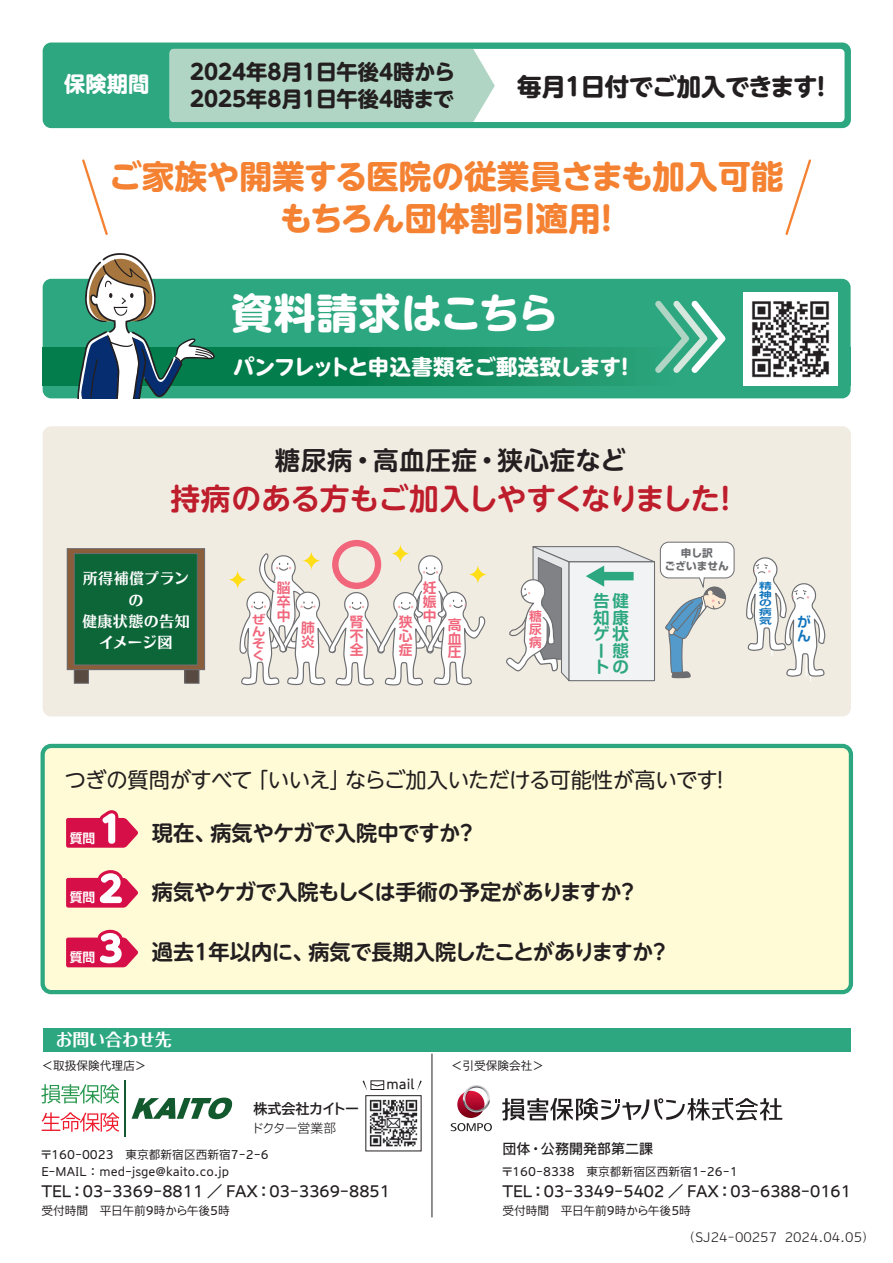
<style>
.page{position:relative;width:893px;height:1263px;background:#fff}
.page>*{position:absolute;margin:0;border:0;box-sizing:border-box;transform-origin:0 0}
.t1{font:700 41.4px "UD Shin M Go Pro";letter-spacing:.01em;color:#fff}
.t2{font:700 34.05px "UD Shin M Go Pro De";color:#fff}
.t3{font:700 32.7px/42.2px "UD Shin M Go Pro";letter-spacing:-.005em;color:#f48232;text-align:center}
.t4{font:700 29.85px "UD Shin M Go Pro De";letter-spacing:-.025em;color:#be1d2c}
.t5{font:700 25.5px "UD Shin M Go Pro De";letter-spacing:.025em;color:#231f20}
.t6{font:700 24.45px "UD Shin M Go Pro";letter-spacing:-.02em;color:#231f20}
.t7{font:700 21.3px "UD Shin M Go Pro De";letter-spacing:-.02em;color:#231f20}
.t8{font:21.3px "UD Shin M Go Pro";letter-spacing:-.025em;color:#231f20}
.t9{font:700 21.3px/27.6px "UD Shin M Go Pro";color:#231f20}
.t10{font:700 21.3px "UD Shin M Go Pro";letter-spacing:-.04em;color:#fff}
.t11{font:700 21.3px "UD Shin M Go Pro";letter-spacing:-.02em;color:#fff}
.t12{font:700 16.95px "Folk Pro";letter-spacing:-.025em;color:#fff}
.t13{font:700 16.5px/16.5px "Soft Go Std De";color:#2da77f}
.t14{font:500 15.15px "Iwa UCDA Goth Std";color:#231f20}
.t15{font:15px/21.3px "Motoya Aporo Std W5";letter-spacing:.025em;color:#fff;text-align:center}
.t16{font:500 14.1px "Iwa UCDA Goth Std";color:#231f20}
.t17{font:700 14.1px "TBUD Go Std";letter-spacing:-.02em;color:#231f20}
.t18{font:700 13.8px/13.8px "Soft Go Std De";color:#f1667b;text-align:justify}
.t19{font:700 13.8px/13.8px "Soft Go Std De";color:#1074bc}
.t20{font:300 12.9px "Iwa UCDA Goth Std";letter-spacing:-.04em;color:#231f20}
.t21{font:300 12.75px "Iwa UCDA Goth Std";color:#231f20}
.t22{font:700 12.75px "UD Shin Go Pro De";color:#fff}
.t23{font:500 12.75px "Iwa UCDA Goth Std";color:#231f20}
.t24{font:700 12.75px/12.8px "Soft Go Std De";color:#f1667b;text-align:justify}
.t25{font:700 12px/11.9px "Soft Go Std De";color:#f1667b;text-align:justify;scale:1.15 1}
.t26{font:100 11.7px/17.5px "Iwa UCDA Goth Std";color:#231f20}
.t27{font:700 10.65px/12.8px "Soft Go Std";color:#6c6d70;text-align:center}
.t28{font:700 8.7px/8.7px "Soft Go Std De";color:#1074bc;text-align:justify;scale:1.47 1}
</style>
<div class="page">
<img style="left:369px;top:1099px;width:49px;height:48px">
<div style="left:43px;top:426px;width:808px;height:290px;background:#f1ece2;border-radius:9px"></div>
<div style="left:43px;top:43px;width:808px;height:85px;background:#2da77f;border-radius:9px"></div>
<div style="left:43px;top:1028px;width:807px;height:24px;background:#2da77f"></div>
<svg style="left:363px;top:1080px;width:21px;height:11px"></svg>
<svg style="left:417px;top:1080px;width:5px;height:11px"></svg>
<svg style="left:41px;top:1084px;width:78px;height:19px"></svg>
<svg style="left:42px;top:1112px;width:77px;height:20px"></svg>
<hr style="left:124px;top:1080px;width:2px;height:56px;background:#13592e">
<svg style="left:132px;top:1097px;width:100px;height:22px"></svg>
<hr style="left:431px;top:1054px;width:1px;height:163px;background:#231f20">
<svg style="left:457px;top:1091px;width:27px;height:27px"></svg>
<svg style="left:502px;top:1098px;width:280px;height:22px"></svg>
<svg style="left:463px;top:1085px;width:27px;height:29px"></svg>
<svg style="left:451px;top:1123px;width:41px;height:8px"></svg>
<div style="left:43px;top:279px;width:808px;height:119px;background:#2da77f;border-radius:9px"></div>
<svg style="left:43px;top:347px;width:795px;height:39px"></svg>
<svg style="left:655px;top:300px;width:71px;height:73px"></svg>
<svg style="left:77px;top:253px;width:140px;height:145px"></svg>
<div style="left:170px;top:49px;width:674px;height:73px;background:#fff;border-radius:4px"></div>
<div style="left:170px;top:49px;width:325px;height:73px;background:#b0d5c4"></div>
<svg style="left:228px;top:570px;width:20px;height:20px"></svg>
<svg style="left:239px;top:540px;width:247px;height:146px"></svg>
<div style="left:74px;top:647px;width:14px;height:36px;background:#594a41"></div>
<div style="left:74px;top:646px;width:15px;height:38px;border:1px solid #6c6d70"></div>
<div style="left:185px;top:647px;width:14px;height:36px;background:#594a41"></div>
<div style="left:184px;top:646px;width:16px;height:38px;border:1px solid #6c6d70"></div>
<div style="left:67px;top:549px;width:138px;height:121px;background:#8a5d3b"></div>
<div style="left:67px;top:548px;width:138px;height:122px;border:1px solid #6c6d70"></div>
<div style="left:74px;top:554px;width:123px;height:111px;background:#0c6638"></div>
<div style="left:74px;top:553px;width:124px;height:112px;border:1px solid #6c6d70"></div>
<svg style="left:746px;top:557px;width:80px;height:125px"></svg>
<svg style="left:506px;top:541px;width:229px;height:141px"></svg>
<img style="left:744px;top:292px;width:93px;height:94px">
<div style="left:43px;top:746px;width:808px;height:246px;background:#fffbd6;border-radius:9px"></div>
<div style="left:41px;top:744px;width:812px;height:250px;border:4px solid #2da77f;border-radius:9px"></div>
<svg style="left:66px;top:810px;width:72px;height:38px"></svg>
<svg style="left:66px;top:870px;width:72px;height:38px"></svg>
<svg style="left:66px;top:929px;width:72px;height:39px"></svg>
<svg style="left:82px;top:159px;width:26px;height:76px"></svg>
<svg style="left:785px;top:159px;width:26px;height:76px"></svg>
<h3 class="t9" style="left:190px;top:57px;width:267px">2024年8月1日午後4時から<br>2025年8月1日午後4時まで</h3>
<h3 class="t11" style="left:64px;top:67px;width:87px">保険期間</h3>
<h3 class="t6" style="left:517px;top:66px;width:318px">毎月1日付でご加入できます！</h3>
<h3 class="t3" style="left:109px;top:153px;width:676px">ご家族や開業する医院の従業員さまも加入可能もちろん団体割引適用！</h3>
<h1 class="t1" style="left:232px;top:279px;width:329px">資料請求はこちら</h1>
<h3 class="t10" style="left:233px;top:349px;width:404px">パンフレットと申込書類をご郵送致します！</h3>
<h3 class="t5" style="left:275px;top:439px;width:352px">糖尿病・高血圧症・狭心症など</h3>
<h3 class="t4" style="left:170px;top:474px;width:571px">持病のある方もご加入しやすくなりました！</h3>
<p class="t15" style="left:82px;top:567px;width:109px">所得補償プランの<br>健康状態の告知イメージ図</p>
<p class="t18" style="left:277px;top:580px;width:15px">脳卒中</p>
<p class="t18" style="left:423px;top:580px;width:15px">妊娠中</p>
<p class="t25" style="left:252px;top:612px;width:13px">ぜんそく</p>
<p class="t18" style="left:301px;top:619px;width:15px">肺炎</p>
<p class="t18" style="left:350px;top:614px;width:15px">腎不全</p>
<p class="t18" style="left:399px;top:614px;width:15px">狭心症</p>
<p class="t18" style="left:448px;top:616px;width:15px">高血圧</p>
<p class="t24" style="left:529px;top:609px;width:14px">糖尿病</p>
<h3 class="t13" style="left:593px;top:591px;width:37px">告健知康ゲ状ー<br>トの</h3>
<h3 class="t13" style="left:612px;top:641px;width:17px">態</h3>
<p class="t27" style="left:665px;top:546px;width:65px">申し訳<br>ございません</p>
<p class="t28" style="left:759px;top:581px;width:10px">精神の病気</p>
<p class="t19" style="left:797px;top:614px;width:15px">がん</p>
<h3 class="t8" style="left:65px;top:763px;width:667px">つぎの質問がすべて「いいえ」ならご加入いただける可能性が高いです！</h3>
<p class="t22" style="left:70px;top:827px;width:27px">質問</p>
<h2 class="t2" style="left:100px;top:801px;width:24px">1</h2>
<h2 class="t2" style="left:100px;top:861px;width:24px">2</h2>
<p class="t22" style="left:70px;top:887px;width:27px">質問</p>
<h2 class="t2" style="left:100px;top:921px;width:24px">3</h2>
<p class="t22" style="left:70px;top:947px;width:27px">質問</p>
<h3 class="t7" style="left:152px;top:816px;width:327px">現在、病気やケガで入院中ですか？</h3>
<h3 class="t7" style="left:152px;top:874px;width:488px">病気やケガで入院もしくは手術の予定がありますか？</h3>
<h3 class="t7" style="left:152px;top:934px;width:520px">過去1年以内に、病気で長期入院したことがありますか？</h3>
<h3 class="t12" style="left:56px;top:1025px;width:118px">お問い合わせ先</h3>
<p class="t26" style="left:41px;top:1056px;width:107px">＜取扱保険代理店＞</p>
<p class="t17" style="left:253px;top:1097px;width:107px">株式会社カイトー</p>
<p class="t20" style="left:251px;top:1118px;width:86px">ドクター営業部</p>
<p class="t23" style="left:387px;top:1075px;width:29px">mail</p>
<p class="t26" style="left:451px;top:1056px;width:95px">＜引受保険会社＞</p>
<p class="t26" style="left:40px;top:1145px;width:230px">〒160-0023　東京都新宿区西新宿7-2-6<br>E-MAIL ： med-jsge@kaito.co.jp</p>
<p class="t14" style="left:41px;top:1180px;width:350px">TEL：03-3369-8811 ／ FAX：03-3369-8851</p>
<p class="t26" style="left:41px;top:1201px;width:190px">受付時間　平日午前9時から午後5時</p>
<p class="t16" style="left:502px;top:1139px;width:152px">団体・公務開発部第二課</p>
<p class="t26" style="left:501px;top:1162px;width:238px">〒160-8338　東京都新宿区西新宿1-26-1</p>
<p class="t14" style="left:502px;top:1180px;width:350px">TEL：03-3349-5402 ／ FAX：03-6388-0161</p>
<p class="t26" style="left:502px;top:1201px;width:202px">受付時間　平日午前9時から午後5時　</p>
<p class="t21" style="left:682px;top:1228px;width:194px">（SJ24-00257 2024.04.05）</p>
</div>
